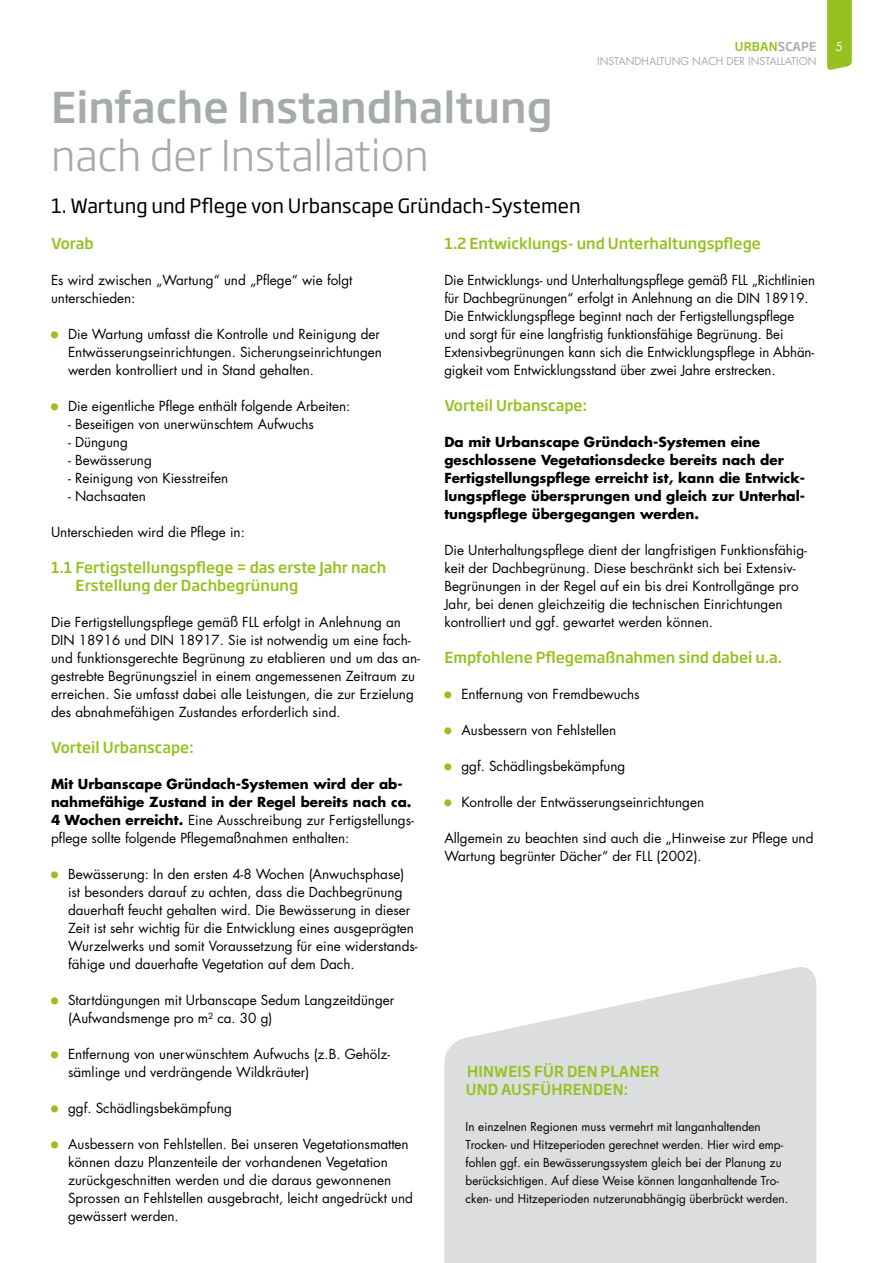
<style>
.page{position:relative;width:893px;height:1263px;background:#fff}
.page>*{position:absolute;margin:0;border:0;box-sizing:border-box;transform-origin:0 0}
.t1{font:500 42px "Soho Gothic Pro";color:#a5aaad}
.t2{font:300 42px "Soho Gothic Pro";color:#a5aaad}
.t3{font:19.5px "Soho Gothic Pro";color:#000}
.t4{font:500 15px/18px "Soho Gothic Pro";color:#95c11f}
.t5{font:13.5px/18px "Futura Std";color:#000}
.t6{font:700 13.5px/18px "Futura Std";color:#000}
.t7{font:12px/18px "Futura Std";color:#000}
.t8{font:500 12px "Soho Gothic Pro";letter-spacing:.015em;color:#95c11f}
.t9{font:12px "Futura Std";color:#fff}
.t10{font:10.5px "Futura Std";color:#a5aaad}
.s1{color:#a5aaad}
.s2{font-weight:400}
</style>
<div class="page">
<svg style="left:444px;top:967px;width:372px;height:296px;fill:#dbddde"></svg>
<svg style="left:827px;top:0;width:25px;height:70px"></svg>
<h1 class="t1" style="left:51px;top:74px;width:503px">Einfache Instandhaltung</h1>
<h1 class="t2" style="left:51px;top:123px;width:379px">nach der Installation</h1>
<h2 class="t3" style="left:51px;top:191px;width:531px">1. Wartung und Pflege von Urbanscape Gründach-Systemen</h2>
<p class="t8" style="left:735px;top:37px;width:83px">URBAN<span class="s1">SCAPE</span></p>
<p class="t9" style="left:835px;top:39px;width:9px">5</p>
<p class="t10" style="left:597px;top:55px;width:221px">INSTANDHALTUNG NACH DER INSTALLATION</p>
<p class="t4" style="left:51px;top:234px;width:44px">Vorab</p>
<p class="t5" style="left:51px;top:271px;width:303px">Es wird zwischen „Wartung“ und „Pflege“ wie folgt unterschieden:</p>
<p class="t5" style="left:68px;top:325px;width:315px;text-indent:-17px"><sup>W</sup> Die Wartung umfasst die Kontrolle und Reinigung der<br>Entwässerungseinrichtungen. Sicherungseinrichtungen werden kontrolliert und in Stand gehalten.</p>
<p class="t5" style="left:51px;top:397px;width:301px"><sup>W</sup> Die eigentliche Pflege enthält folgende Arbeiten:</p>
<p class="t5" style="left:68px;top:415px;width:247px">- Beseitigen von unerwünschtem Aufwuchs</p>
<p class="t5" style="left:68px;top:433px;width:61px">- Düngung</p>
<p class="t5" style="left:68px;top:451px;width:85px">- Bewässerung</p>
<p class="t5" style="left:68px;top:469px;width:162px">- Reinigung von Kiesstreifen</p>
<p class="t5" style="left:68px;top:487px;width:79px">- Nachsaaten</p>
<p class="t5" style="left:51px;top:523px;width:195px">Unterschieden wird die Pflege in:</p>
<p class="t4" style="left:76px;top:558px;width:312px;text-indent:-25px">1.1 Fertigstellungspflege = das erste Jahr nach<br>Erstellung der Dachbegrünung</p>
<p class="t5" style="left:51px;top:613px;width:370px">Die Fertigstellungspflege gemäß FLL erfolgt in Anlehnung an DIN 18916 und DIN 18917. Sie ist notwendig um eine fach&shy;und funktionsgerechte Begrünung zu etablieren und um das an&shy;gestrebte Begrünungsziel in einem angemessenen Zeitraum zu erreichen. Sie umfasst dabei alle Leistungen, die zur Erzielung des abnahmefähigen Zustandes erforderlich sind.</p>
<p class="t4" style="left:51px;top:738px;width:144px">Vorteil Urbanscape:</p>
<p class="t6" style="left:51px;top:775px;width:364px">Mit Urbanscape Gründach-Systemen wird der ab&shy;nahmefähige Zustand in der Regel bereits nach ca.<br>4 Wochen erreicht. <span class="s2">Eine Ausschreibung zur Fertigstellungs&shy;pflege sollte folgende Pflegemaßnahmen enthalten:</span></p>
<p class="t5" style="left:68px;top:865px;width:351px;text-indent:-17px"><sup>W</sup> Bewässerung: In den ersten 4-8 Wochen (Anwuchsphase) ist besonders darauf zu achten, dass die Dachbegrünung dauerhaft feucht gehalten wird. Die Bewässerung in dieser Zeit ist sehr wichtig für die Entwicklung eines ausgeprägten Wurzelwerks und somit Voraussetzung für eine widerstands&shy;fähige und dauerhafte Vegetation auf dem Dach.</p>
<p class="t5" style="left:68px;top:991px;width:328px;text-indent:-17px"><sup>W</sup> Startdüngungen mit Urbanscape Sedum Langzeitdünger (Aufwandsmenge pro m² ca. 30 g)</p>
<p class="t5" style="left:68px;top:1045px;width:324px;text-indent:-17px"><sup>W</sup> Entfernung von unerwünschtem Aufwuchs (z.B. Gehölz&shy;sämlinge und verdrängende Wildkräuter)</p>
<p class="t5" style="left:51px;top:1099px;width:182px"><sup>W</sup> ggf. Schädlingsbekämpfung</p>
<p class="t5" style="left:68px;top:1135px;width:346px;text-indent:-17px"><sup>W</sup> Ausbessern von Fehlstellen. Bei unseren Vegetationsmatten können dazu Planzenteile der vorhandenen Vegetation zurückgeschnitten werden und die daraus gewonnenen Sprossen an Fehlstellen ausgebracht, leicht angedrückt und gewässert werden.</p>
<p class="t4" style="left:444px;top:234px;width:318px">1.2 Entwicklungs- und Unterhaltungspflege</p>
<p class="t5" style="left:444px;top:271px;width:372px">Die Entwicklungs- und Unterhaltungspflege gemäß FLL „Richtlinien für Dachbegrünungen“ erfolgt in Anlehnung an die DIN 18919.<br>Die Entwicklungspflege beginnt nach der Fertigstellungspflege und sorgt für eine langfristig funktionsfähige Begrünung. Bei Extensivbegrünungen kann sich die Entwicklungspflege in Abhän&shy;gigkeit vom Entwicklungsstand über zwei Jahre erstrecken.</p>
<p class="t4" style="left:444px;top:396px;width:144px">Vorteil Urbanscape:</p>
<p class="t6" style="left:444px;top:433px;width:362px">Da mit Urbanscape Gründach-Systemen eine geschlossene Vegetationsdecke bereits nach der Fertigstellungspflege erreicht ist, kann die Entwick&shy;lungspflege übersprungen und gleich zur Unterhal&shy;tungspflege übergegangen werden.</p>
<p class="t5" style="left:444px;top:541px;width:364px">Die Unterhaltungspflege dient der langfristigen Funktionsfähig&shy;keit der Dachbegrünung. Diese beschränkt sich bei Extensiv-Begrünungen in der Regel auf ein bis drei Kontrollgänge pro Jahr, bei denen gleichzeitig die technischen Einrichtungen kontrolliert und ggf. gewartet werden können.</p>
<p class="t4" style="left:444px;top:648px;width:339px">Empfohlene Pflegemaßnahmen sind dabei u.a.</p>
<p class="t5" style="left:444px;top:685px;width:197px"><sup>W</sup> Entfernung von Fremdbewuchs</p>
<p class="t5" style="left:444px;top:721px;width:173px"><sup>W</sup> Ausbessern von Fehlstellen</p>
<p class="t5" style="left:444px;top:757px;width:182px"><sup>W</sup> ggf. Schädlingsbekämpfung</p>
<p class="t5" style="left:444px;top:793px;width:261px"><sup>W</sup> Kontrolle der Entwässerungseinrichtungen</p>
<p class="t5" style="left:444px;top:829px;width:371px">Allgemein zu beachten sind auch die „Hinweise zur Pflege und<br>Wartung begrünter Dächer“ der FLL (2002).</p>
<p class="t4" style="left:466px;top:1062px;width:195px">HINWEIS FÜR DEN PLANER<br>UND AUSFÜHRENDEN:</p>
<p class="t7" style="left:466px;top:1118px;width:324px">In einzelnen Regionen muss vermehrt mit langanhaltenden Trocken- und Hitzeperioden gerechnet werden. Hier wird emp&shy;fohlen ggf. ein Bewässerungssystem gleich bei der Planung zu berücksichtigen. Auf diese Weise können langanhaltende Tro&shy;cken- und Hitzeperioden nutzerunabhängig überbrückt werden.</p>
</div>
